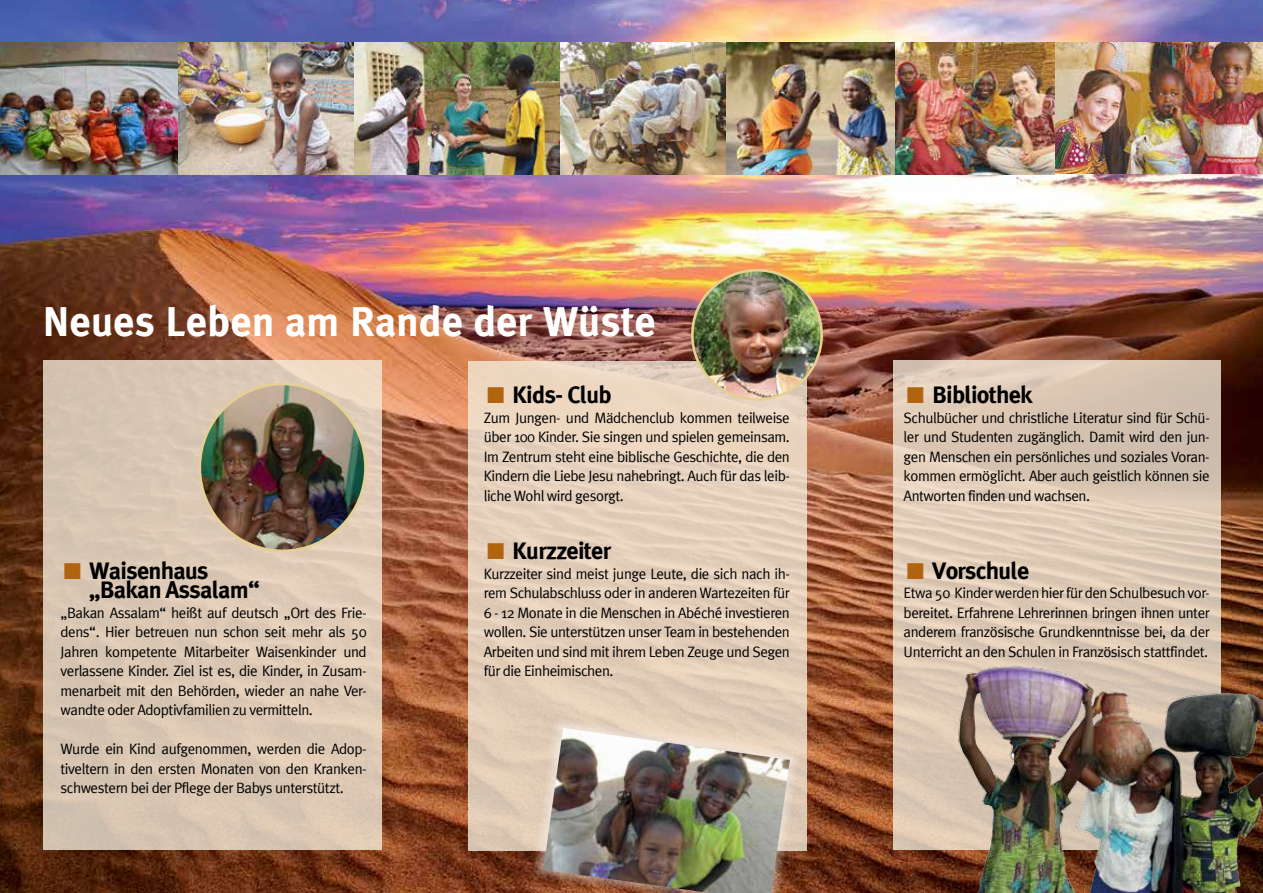
<style>
.page{position:relative;width:1263px;height:893px;background:#fff}
.page>*{position:absolute;margin:0;border:0;box-sizing:border-box;transform-origin:0 0}
.t1{font:700 42px "Meta Plus";letter-spacing:-.005em;color:#fff}
.t2{font:700 24px/19.5px "Meta Plus";letter-spacing:-.03em;color:#000}
.t3{font:15px/19.5px "Meta Plus";letter-spacing:-.03em;color:#000;text-align:justify}
.s1{font-family:"Scala Sans";color:#b06410}
</style>
<div class="page">
<img style="left:0;top:0;width:1263px;height:893px">
<div style="left:43px;top:360px;width:339px;height:490px;background:#dac7b3"></div>
<div style="left:468px;top:361px;width:339px;height:489px;background:#e6d1bc"></div>
<svg style="left:893px;top:360px;width:327px;height:490px;background:#dcc9b5"></svg>
<img style="left:692px;top:270px;width:130px;height:130px;border-radius:65px">
<div style="left:691px;top:269px;width:132px;height:132px;border:3px solid #e5d093;border-radius:50%"></div>
<img style="left:0;top:43px;width:178px;height:131px">
<img style="left:178px;top:43px;width:176px;height:131px">
<img style="left:354px;top:43px;width:372px;height:131px">
<img style="left:1055px;top:43px;width:208px;height:131px">
<img style="left:895px;top:43px;width:160px;height:131px">
<img style="left:726px;top:43px;width:169px;height:131px">
<img style="left:924px;top:639px;width:339px;height:254px">
<svg style="left:532px;top:716px;width:270px;height:177px"></svg>
<img style="left:543px;top:728px;width:247px;height:165px">
<img style="left:200px;top:384px;width:165px;height:167px">
<h1 class="t1" style="left:43px;top:297px;width:615px">Neues Leben am Rande der Wüste</h1>
<h2 class="t2" style="left:89px;top:561px;width:173px;text-indent:-28px"><span class="s1">π</span> Waisenhaus „Bakan Assalam“</h2>
<p class="t3" style="left:61px;top:603px;width:308px">„Bakan Assalam“ heißt auf deutsch „Ort des Frie&shy;dens“. Hier betreuen nun schon seit mehr als 50<br>Jahren kompetente Mitarbeiter Waisenkinder und verlassene Kinder. Ziel ist es, die Kinder, in Zusam&shy;menarbeit mit den Behörden, wieder an nahe Ver&shy;wandte oder Adoptivfamilien zu vermitteln.</p>
<p class="t3" style="left:61px;top:739px;width:308px">Wurde ein Kind aufgenommen, werden die Adop&shy;tiveltern in den ersten Monaten von den Kranken&shy;schwestern bei der Pflege der Babys unterstützt.</p>
<h2 class="t2" style="left:484px;top:385px;width:129px"><span class="s1">π</span> Kids- Club</h2>
<p class="t3" style="left:484px;top:408px;width:308px">Zum Jungen- und Mädchenclub kommen teilweise über 100 Kinder. Sie singen und spielen gemeinsam.<br>Im Zentrum steht eine biblische Geschichte, die den Kindern die Liebe Jesu nahebringt. Auch für das leib&shy;liche Wohl wird gesorgt.</p>
<h2 class="t2" style="left:484px;top:541px;width:129px"><span class="s1">π</span> Kurzzeiter</h2>
<p class="t3" style="left:484px;top:564px;width:308px">Kurzzeiter sind meist junge Leute, die sich nach ih&shy;rem Schulabschluss oder in anderen Wartezeiten für 6 - 12 Monate in die Menschen in Abéché investieren wollen. Sie unterstützen unser Team in bestehenden Arbeiten und sind mit ihrem Leben Zeuge und Segen für die Einheimischen.</p>
<h2 class="t2" style="left:904px;top:385px;width:130px"><span class="s1">π</span> Bibliothek</h2>
<p class="t3" style="left:904px;top:408px;width:308px">Schulbücher und christliche Literatur sind für Schü&shy;ler und Studenten zugänglich. Damit wird den jun&shy;gen Menschen ein persönliches und soziales Voran&shy;kommen ermöglicht. Aber auch geistlich können sie Antworten finden und wachsen.</p>
<h2 class="t2" style="left:904px;top:561px;width:127px"><span class="s1">π</span> Vorschule</h2>
<p class="t3" style="left:904px;top:583px;width:308px">Etwa 50 Kinder werden hier für den Schulbesuch vor&shy;bereitet. Erfahrene Lehrerinnen bringen ihnen unter anderem französische Grundkenntnisse bei, da der Unterricht an den Schulen in Französisch stattfindet.</p>
</div>
